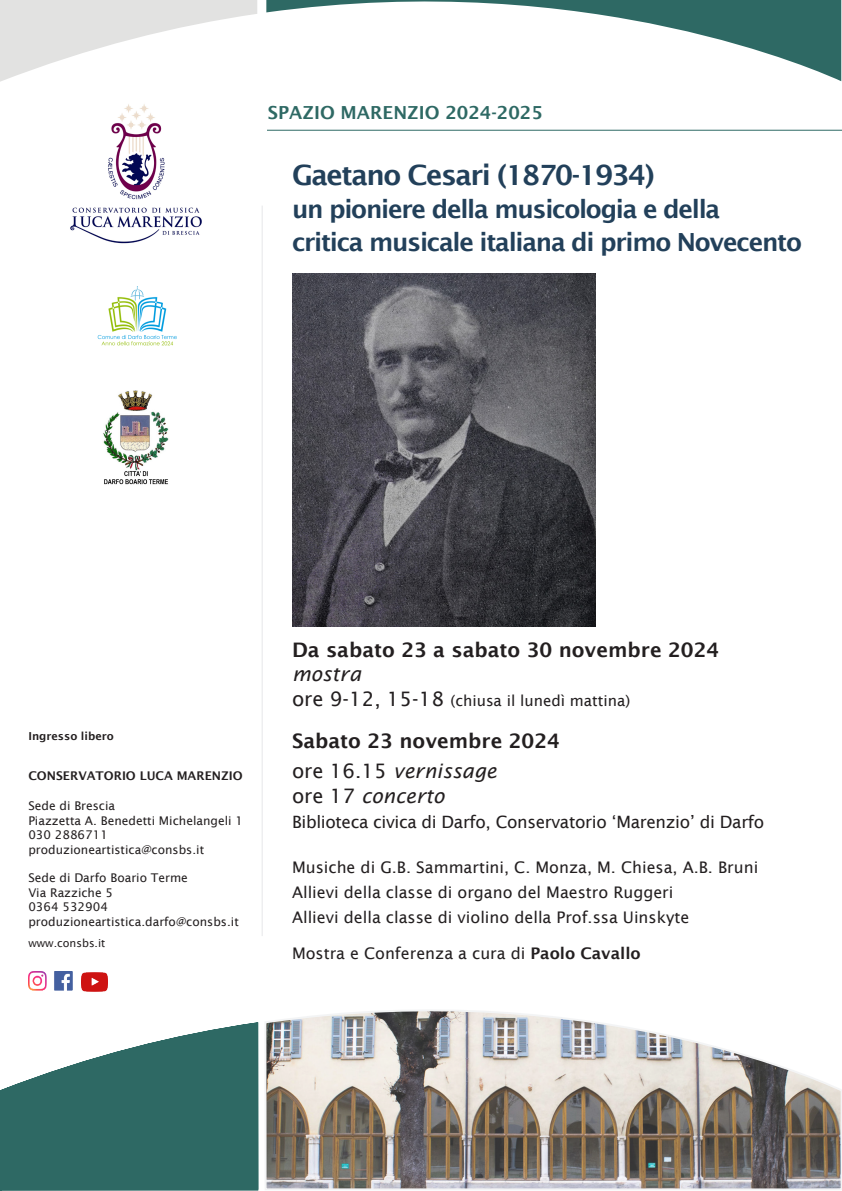
<style>
.page{position:relative;width:842px;height:1191px;background:#fff}
.page>*{position:absolute;margin:0;border:0;box-sizing:border-box;transform-origin:0 0}
.t1{font:600 28px "Lucida Sans";letter-spacing:-.05em;color:#22405a}
.t2{font:600 25px "Lucida Sans";letter-spacing:-.05em;color:#22405a}
.t3{font:600 20px "Lucida Sans";color:#231f20}
.t4{font:italic 20px "Lucida Sans";color:#231f20}
.t5{font:600 18px "Lucida Sans";color:#2e6964}
.t6{font:17px "Lucida Sans";letter-spacing:-.02em;color:#231f20}
.t7{font:16px "Lucida Sans";color:#231f20}
.t8{font:15px "Lucida Sans";color:#231f20}
.t9{font:12px/14.4px "Lucida Sans";color:#231f20}
.t10{font:600 12px "Lucida Sans";color:#231f20}
.t11{font:600 11px "Lucida Sans";color:#231f20}
.t12{font:11px "Lucida Sans";color:#231f20}
.s1{font-size:20px}
.s2{font-style:normal}
.s3{font-weight:600}
</style>
<div class="page">
<svg style="left:0;top:1022px;width:259px;height:169px;fill:#2e6964"></svg>
<img style="left:265px;top:1010px;width:577px;height:180px">
<svg style="left:0;top:0;width:257px;height:82px"></svg>
<svg style="left:266px;top:0;width:575px;height:81px"></svg>
<hr style="left:267px;top:130px;width:575px;height:1px;background:#2e6964">
<img style="left:70px;top:104px;width:132px;height:140px">
<img style="left:28px;top:971px;width:44px;height:19px">
<img style="left:81px;top:972px;width:26px;height:19px">
<hr style="left:262px;top:206px;width:1px;height:730px;background:#e6e7e9">
<img style="left:292px;top:274px;width:303px;height:352px">
<img style="left:97px;top:286px;width:80px;height:60px">
<img style="left:103px;top:390px;width:66px;height:95px">
<p class="t5" style="left:268px;top:102px;width:276px">SPAZIO MARENZIO 2024-2025</p>
<p class="t1" style="left:292px;top:159px;width:364px">Gaetano Cesari (1870-1934)</p>
<p class="t2" style="left:292px;top:195px;width:430px">un pioniere della musicologia e della</p>
<p class="t2" style="left:292px;top:228px;width:512px">critica musicale italiana di primo Novecento</p>
<p class="t11" style="left:28px;top:730px;width:87px">Ingresso libero</p>
<p class="t10" style="left:28px;top:769px;width:216px">CONSERVATORIO LUCA MARENZIO</p>
<p class="t9" style="left:28px;top:799px;width:216px">Sede di Brescia<br>Piazzetta A. Benedetti Michelangeli 1<br>030 2886711 produzioneartistica@consbs.it</p>
<p class="t9" style="left:28px;top:871px;width:212px">Sede di Darfo Boario Terme<br>Via Razziche 5<br>0364 532904 produzioneartistica.darfo@consbs.it</p>
<p class="t12" style="left:28px;top:937px;width:79px">www.consbs.it</p>
<p class="t3" style="left:292px;top:638px;width:429px">Da sabato 23 a sabato 30 novembre 2024</p>
<p class="t4" style="left:292px;top:662px;width:71px">mostra</p>
<p class="t8" style="left:292px;top:692px;width:340px"><span class="s1">ore 9-12, 15-18</span> (chiusa il lunedì mattina)</p>
<p class="t3" style="left:292px;top:729px;width:269px">Sabato 23 novembre 2024</p>
<p class="t4" style="left:292px;top:759px;width:206px"><span class="s2">ore 16.15</span> vernissage</p>
<p class="t4" style="left:292px;top:784px;width:154px"><span class="s2">ore 17</span> concerto</p>
<p class="t6" style="left:292px;top:812px;width:474px">Biblioteca civica di Darfo, Conservatorio ‘Marenzio’ di Darfo</p>
<p class="t7" style="left:292px;top:858px;width:468px">Musiche di G.B. Sammartini, C. Monza, M. Chiesa, A.B. Bruni</p>
<p class="t7" style="left:292px;top:883px;width:383px">Allievi della classe di organo del Maestro Ruggeri</p>
<p class="t7" style="left:292px;top:908px;width:399px">Allievi della classe di violino della Prof.ssa Uinskyte</p>
<p class="t7" style="left:292px;top:944px;width:350px">Mostra e Conferenza a cura di <span class="s3">Paolo Cavallo</span></p>
</div>
